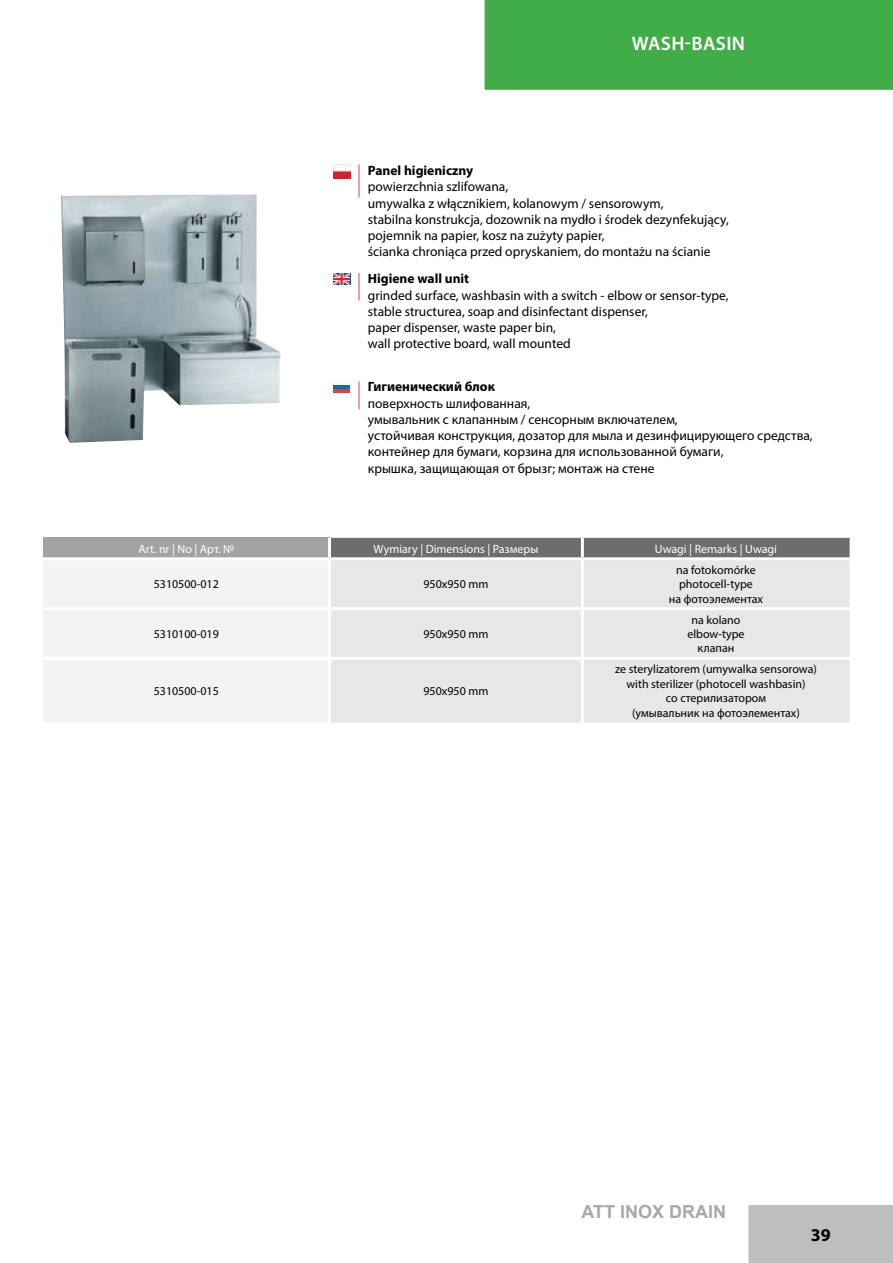
<style>
.page{position:relative;width:893px;height:1263px;background:#fff}
.page>*{position:absolute;margin:0;border:0;box-sizing:border-box;transform-origin:0 0}
.t1{font:600 19.5px "Myriad Pro";letter-spacing:.02em;color:#fff}
.t2{font:700 18px "Arial";color:#a7a9ac}
.t3{font:700 18px "Myriad Pro";color:#000}
.t4{font:13.5px/16.2px "Myriad Pro";color:#000}
.t5{font:700 13.5px "Myriad Pro";color:#000}
.t6{font:12px/14.4px "Myriad Pro";color:#000;text-align:center}
.t7{font:12px "Myriad Pro";color:#fff}
.t8{font:12px "Myriad Pro";color:#000}
</style>
<div class="page">
<div style="left:749px;top:1206px;width:143px;height:56px;background:#bcbec0"></div>
<div style="left:748px;top:1205px;width:145px;height:58px;border:2px solid #bcbec0"></div>
<div style="left:484px;top:0;width:409px;height:90px;background:#41ad49"></div>
<img style="left:61px;top:194px;width:220px;height:249px">
<div style="left:43px;top:538px;width:287px;height:21px;background:#a4a3a3"></div>
<div style="left:331px;top:538px;width:519px;height:19px;background:#6c6d6d"></div>
<div style="left:43px;top:561px;width:285px;height:161px;background:#f4f3f3"></div>
<div style="left:331px;top:560px;width:519px;height:163px;background:#e8e7e6"></div>
<hr style="left:328px;top:538px;width:3px;height:19px;background:#fff">
<hr style="left:581px;top:538px;width:3px;height:19px;background:#fff">
<hr style="left:581px;top:560px;width:3px;height:47px;background:#fff">
<hr style="left:581px;top:610px;width:3px;height:47px;background:#fff">
<hr style="left:581px;top:660px;width:3px;height:63px;background:#fff">
<hr style="left:43px;top:607px;width:287px;height:3px;background:#fff">
<hr style="left:330px;top:607px;width:252px;height:3px;background:#fff">
<hr style="left:582px;top:607px;width:268px;height:3px;background:#fff">
<hr style="left:43px;top:657px;width:287px;height:3px;background:#fff">
<hr style="left:330px;top:657px;width:252px;height:3px;background:#fff">
<hr style="left:582px;top:657px;width:268px;height:3px;background:#fff">
<hr style="left:43px;top:557px;width:287px;height:3px;background:#fff">
<img style="left:333px;top:165px;width:17px;height:14px">
<hr style="left:359px;top:165px;width:1px;height:33px;background:#db4146">
<svg style="left:359px;top:273px;width:1px;height:27px"></svg>
<svg style="left:333px;top:273px;width:17px;height:12px"></svg>
<svg style="left:359px;top:381px;width:1px;height:28px"></svg>
<svg style="left:333px;top:381px;width:17px;height:8px"></svg>
<hr style="left:333px;top:389px;width:17px;height:4px;background:#db4146">
<h1 class="t1" style="left:632px;top:31px;width:71px">WASH-BASIN</h1>
<h1 class="t1" style="left:648px;top:33px;width:98px">ASH BASIN</h1>
<p class="t5" style="left:368px;top:162px;width:107px">Panel higieniczny</p>
<p class="t4" style="left:368px;top:179px;width:362px">powierzchnia szlifowana,<br>umywalka z włącznikiem, kolanowym / sensorowym,<br>stabilna konstrukcja, dozownik na mydło i środek dezynfekujący, pojemnik na papier, kosz na zużyty papier,<br>ścianka chroniąca przed opryskaniem, do montażu na ścianie</p>
<p class="t5" style="left:368px;top:270px;width:103px">Higiene wall unit</p>
<p class="t4" style="left:368px;top:287px;width:362px">grinded surface, washbasin with a switch - elbow or sensor-type, stable structurea, soap and disinfectant dispenser,<br>paper dispenser, waste paper bin,<br>wall protective board, wall mounted</p>
<p class="t5" style="left:368px;top:378px;width:129px">Гигиенический блок</p>
<p class="t4" style="left:368px;top:395px;width:446px">поверхность шлифованная,<br>умывальник с клапанным / сенсорным включателем,<br>устойчивая конструкция, дозатор для мыла и дезинфицирующего средства, контейнер для бумаги, корзина для использованной бумаги,<br>крышка, защищающая от брызг; монтаж на стене</p>
<p class="t7" style="left:139px;top:541px;width:97px">Art. nr | No | Арт. №</p>
<p class="t7" style="left:374px;top:541px;width:166px">Wymiary | Dimensions | Размеры</p>
<p class="t7" style="left:655px;top:541px;width:124px">Uwagi | Remarks | Uwagi</p>
<p class="t6" style="left:154px;top:577px;width:67px">5310500-012</p>
<p class="t6" style="left:423px;top:577px;width:67px">950x950 mm</p>
<p class="t6" style="left:669px;top:562px;width:96px">na fotokomórke photocell-type<br>на фотоэлементах</p>
<p class="t8" style="left:154px;top:627px;width:67px">5310100-019</p>
<p class="t6" style="left:423px;top:627px;width:67px">950x950 mm</p>
<p class="t8" style="left:154px;top:684px;width:67px">5310500-015</p>
<p class="t6" style="left:423px;top:684px;width:67px">950x950 mm</p>
<p class="t6" style="left:687px;top:612px;width:59px">na kolano elbow-type клапан</p>
<p class="t6" style="left:615px;top:662px;width:203px">ze sterylizatorem (umywalka sensorowa) with sterilizer (photocell washbasin)<br>со стерилизатором<br>(умывальник на фотоэлементах)</p>
<h2 class="t2" style="left:581px;top:1200px;width:146px">ATT INOX DRAIN</h2>
<h2 class="t3" style="left:811px;top:1223px;width:21px">39</h2>
</div>
